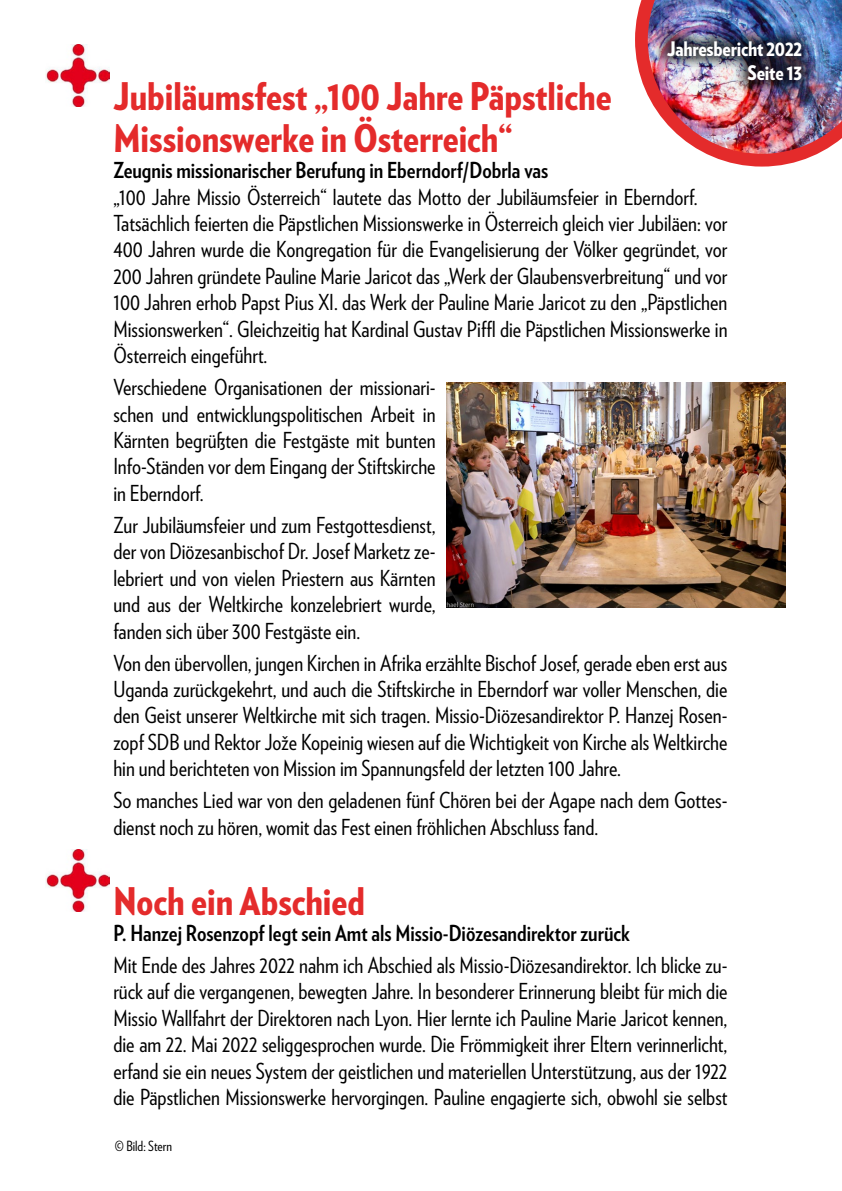
<style>
.page{position:relative;width:842px;height:1191px;background:#fff}
.page>*{position:absolute;margin:0;border:0;box-sizing:border-box;transform-origin:0 0}
.t1{font:900 38px/42px "Verlag Condensed";color:#e42b2b}
.t2{font:22px/26.4px "Verlag Condensed";color:#000;text-align:justify}
.t3{font:700 22px "Verlag Condensed";color:#000}
.t4{font:900 20px/24px "Verlag Condensed";letter-spacing:-.01em;color:#fff;text-align:right}
.t5{font:14px "Verlag Condensed";color:#000}
</style>
<div class="page">
<img style="left:46px;top:44px;width:63px;height:62px">
<img style="left:46px;top:849px;width:63px;height:62px">
<img style="left:635px;top:0;width:207px;height:167px">
<img style="left:447px;top:382px;width:338px;height:226px">
<p class="t4" style="left:667px;top:36px;width:137px">Jahresbericht 2022<br>Seite 13</p>
<h1 class="t1" style="left:113px;top:73px;width:500px">Jubiläumsfest „100 Jahre Päpstliche<br>Missionswerke in Österreich“</h1>
<p class="t3" style="left:113px;top:154px;width:436px">Zeugnis missionarischer Berufung in Eberndorf/Dobrla vas</p>
<p class="t2" style="left:113px;top:183px;width:616px;text-align:left">„100 Jahre Missio Österreich“ lautete das Motto der Jubiläumsfeier in Eberndorf.<br>Tatsächlich feierten die Päpstlichen Missionswerke in Österreich gleich vier Jubiläen: vor 400 Jahren wurde die Kongregation für die Evangelisierung der Völker gegründet, vor 200 Jahren gründete Pauline Marie Jaricot das „Werk der Glaubensverbreitung“ und vor 100 Jahren erhob Papst Pius XI. das Werk der Pauline Marie Jaricot zu den „Päpstlichen Missionswerken“. Gleichzeitig hat Kardinal Gustav Piffl die Päpstlichen Missionswerke in Österreich eingeführt.</p>
<p class="t2" style="left:113px;top:373px;width:324px">Verschiedene Organisationen der missionari&shy;schen und entwicklungspolitischen Arbeit in Kärnten begrüßten die Festgäste mit bunten Info-Ständen vor dem Eingang der Stiftskirche in Eberndorf.</p>
<p class="t2" style="left:113px;top:511px;width:324px">Zur Jubiläumsfeier und zum Festgottesdienst, der von Diözesanbischof Dr. Josef Marketz ze&shy;lebriert und von vielen Priestern aus Kärnten und aus der Weltkirche konzelebriert wurde, fanden sich über 300 Festgäste ein.</p>
<p class="t2" style="left:113px;top:648px;width:616px">Von den übervollen, jungen Kirchen in Afrika erzählte Bischof Josef, gerade eben erst aus Uganda zurückgekehrt, und auch die Stiftskirche in Eberndorf war voller Menschen, die den Geist unserer Weltkirche mit sich tragen. Missio-Diözesandirektor P. Hanzej Rosen&shy;zopf SDB und Rektor Jože Kopeinig wiesen auf die Wichtigkeit von Kirche als Weltkirche hin und berichteten von Mission im Spannungsfeld der letzten 100 Jahre.</p>
<p class="t2" style="left:113px;top:786px;width:615px">So manches Lied war von den geladenen fünf Chören bei der Agape nach dem Gottes&shy;dienst noch zu hören, womit das Fest einen fröhlichen Abschluss fand.</p>
<h1 class="t1" style="left:113px;top:878px;width:253px">Noch ein Abschied</h1>
<p class="t3" style="left:113px;top:916px;width:518px">P. Hanzej Rosenzopf legt sein Amt als Missio-Diözesandirektor zurück</p>
<p class="t2" style="left:113px;top:951px;width:616px">Mit Ende des Jahres 2022 nahm ich Abschied als Missio-Diözesandirektor. Ich blicke zu&shy;rück auf die vergangenen, bewegten Jahre. In besonderer Erinnerung bleibt für mich die Missio Wallfahrt der Direktoren nach Lyon. Hier lernte ich Pauline Marie Jaricot kennen, die am 22. Mai 2022 seliggesprochen wurde. Die Frömmigkeit ihrer Eltern verinnerlicht, erfand sie ein neues System der geistlichen und materiellen Unterstützung, aus der 1922 die Päpstlichen Missionswerke hervorgingen. Pauline engagierte sich, obwohl sie selbst</p>
<p class="t5" style="left:115px;top:1136px;width:59px">© Bild: Stern</p>
</div>
